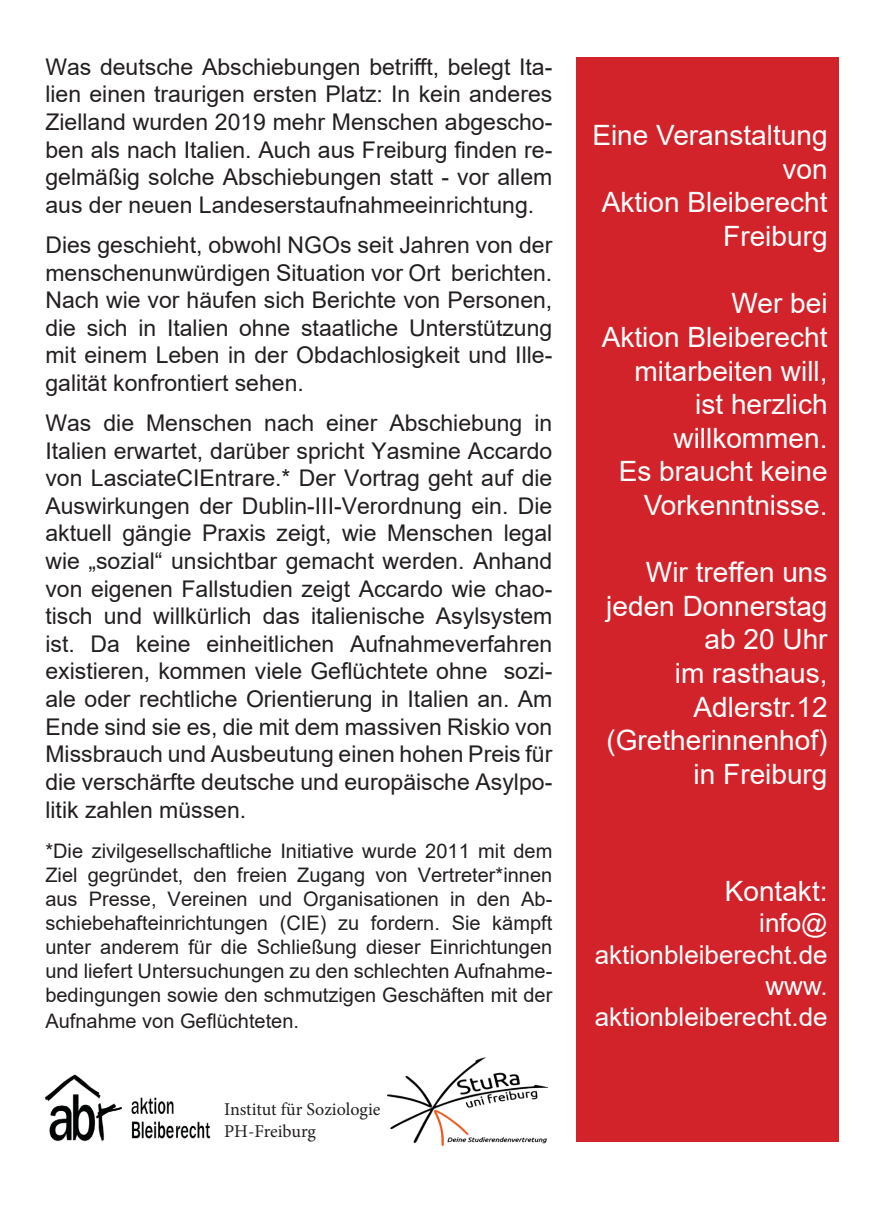
<style>
.page{position:relative;width:874px;height:1225px;background:#fff}
.page>*{position:absolute;margin:0;border:0;box-sizing:border-box;transform-origin:0 0}
.t1{font:28px/33.6px "Arial";color:#fff;text-align:right}
.t2{font:26px/31.2px "Arial";color:#fff;text-align:right}
.t3{font:23px/27.6px "Arial";color:#231f20;text-align:justify}
.t4{font:20px/24px "Arial";color:#231f20;text-align:justify}
.t5{font:18px/21.6px "Minion Pro";letter-spacing:-.005em;color:#231f20}
</style>
<div class="page">
<img style="left:387px;top:1057px;width:160px;height:89px">
<div style="left:575px;top:57px;width:263px;height:1084px;background:#d2232a"></div>
<img style="left:44px;top:1074px;width:167px;height:68px">
<p class="t3" style="left:45px;top:53px;width:508px">Was deutsche Abschiebungen betrifft, belegt Ita&shy;lien einen traurigen ersten Platz: In kein anderes Zielland wurden 2019 mehr Menschen abgescho&shy;ben als nach Italien. Auch aus Freiburg finden re&shy;gelmäßig solche Abschiebungen statt - vor allem aus der neuen Landeserstaufnahmeeinrichtung.</p>
<p class="t3" style="left:45px;top:231px;width:508px">Dies geschieht, obwohl NGOs seit Jahren von der menschenunwürdigen Situation vor Ort berichten.<br>Nach wie vor häufen sich Berichte von Personen, die sich in Italien ohne staatliche Unterstützung mit einem Leben in der Obdachlosigkeit und Ille&shy;galität konfrontiert sehen.</p>
<p class="t3" style="left:45px;top:409px;width:508px">Was die Menschen nach einer Abschiebung in Italien erwartet, darüber spricht Yasmine Accardo von LasciateCIEntrare.* Der Vortrag geht auf die Auswirkungen der Dublin-III-Verordnung ein. Die aktuell gängie Praxis zeigt, wie Menschen legal wie „sozial“ unsichtbar gemacht werden. Anhand von eigenen Fallstudien zeigt Accardo wie chao&shy;tisch und willkürlich das italienische Asylsystem ist. Da keine einheitlichen Aufnahmeverfahren existieren, kommen viele Geflüchtete ohne sozi&shy;ale oder rechtliche Orientierung in Italien an. Am Ende sind sie es, die mit dem massiven Riskio von Missbrauch und Ausbeutung einen hohen Preis für die verschärfte deutsche und europäische Asylpo&shy;litik zahlen müssen.</p>
<p class="t4" style="left:45px;top:838px;width:508px">*Die zivilgesellschaftliche Initiative wurde 2011 mit dem Ziel gegründet, den freien Zugang von Vertreter*innen aus Presse, Vereinen und Organisationen in den Ab&shy;schiebehafteinrichtungen (CIE) zu fordern. Sie kämpft unter anderem für die Schließung dieser Einrichtungen und liefert Untersuchungen zu den schlechten Aufnahme&shy;bedingungen sowie den schmutzigen Geschäften mit der</p>
<p class="t4" style="left:45px;top:1009px;width:255px">Aufnahme von Geflüchteten.</p>
<p class="t5" style="left:224px;top:1098px;width:158px">Institut für Soziologie<br>PH-Freiburg</p>
<p class="t1" style="left:592px;top:118px;width:237px">Eine Veranstaltung von<br>Aktion Bleiberecht<br>Freiburg</p>
<p class="t1" style="left:601px;top:286px;width:227px">Wer bei<br>Aktion Bleiberecht mitarbeiten will, ist herzlich willkommen.<br>Es braucht keine<br>Vorkenntnisse.</p>
<p class="t1" style="left:606px;top:555px;width:223px">Wir treffen uns jeden Donnerstag ab 20 Uhr<br>im rasthaus,<br>Adlerstr.12 (Gretherinnenhof) in Freiburg</p>
<p class="t1" style="left:724px;top:874px;width:104px">Kontakt:</p>
<p class="t2" style="left:594px;top:907px;width:234px">info@ aktionbleiberecht.de www. aktionbleiberecht.de</p>
</div>
